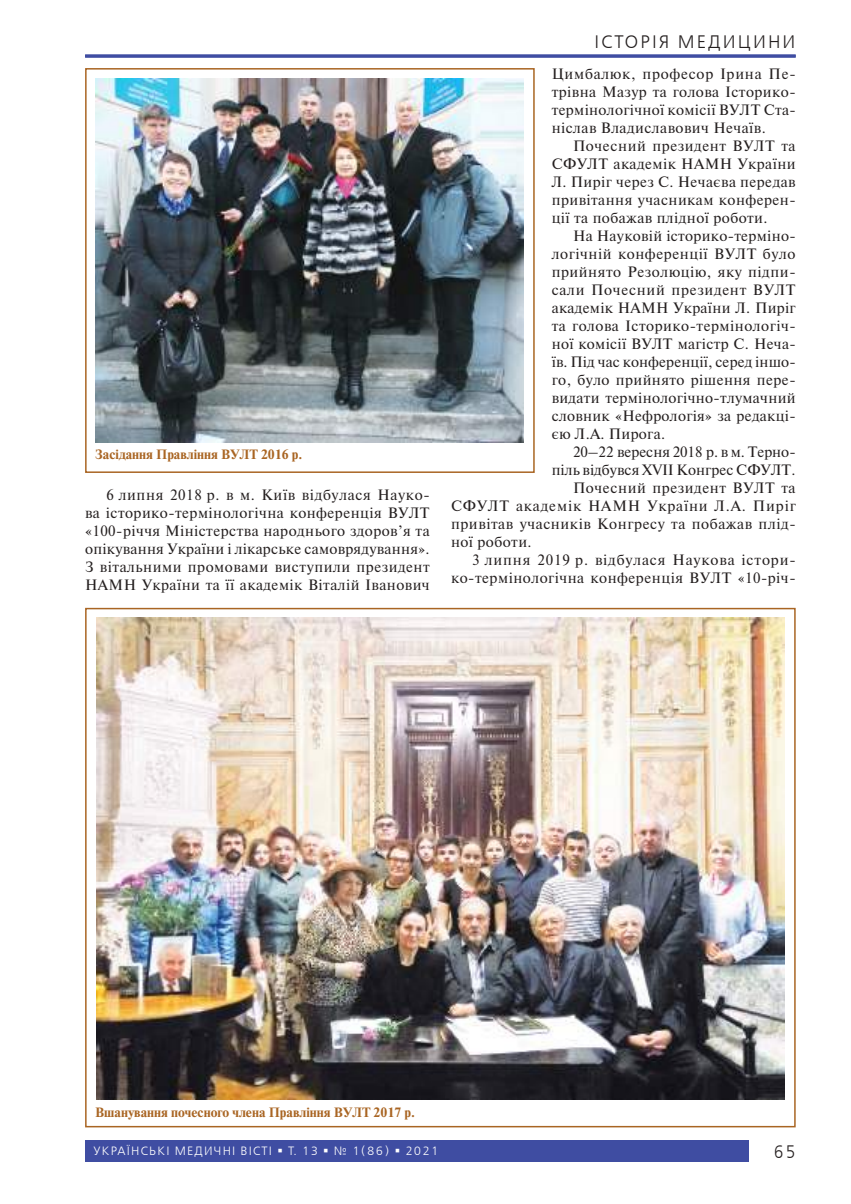
<style>
.page{position:relative;width:851px;height:1204px;background:#fff}
.page>*{position:absolute;margin:0;border:0;box-sizing:border-box;transform-origin:0 0}
.t1{font:18px "Free Set C";letter-spacing:.115em;color:#241f1f}
.t2{font:18px "Free Set C";letter-spacing:.115em;color:#241f1f;scale:.9 1}
.t3{font:15px/18px "Newton";letter-spacing:.03em;color:#241f1f;text-align:justify}
.t4{font:15px "Newton";letter-spacing:.055em;color:#241f1f}
.t5{font:15px "Newton";letter-spacing:.005em;color:#241f1f}
.t6{font:15px "Newton";color:#241f1f}
.t7{font:700 13.5px "Newton";color:#a96523}
.t8{font:12px "Free Set C";letter-spacing:.1em;color:#fff}
</style>
<div class="page">
<div style="left:85px;top:1140px;width:663px;height:21px;background:#3f4da2"></div>
<img style="left:96px;top:618px;width:688px;height:481px">
<img style="left:96px;top:78px;width:428px;height:364px">
<div style="left:85px;top:68px;width:449px;height:405px;border:2px solid #a96523"></div>
<hr style="left:85px;top:55px;width:710px;height:3px;background:#3f4da2">
<p class="t7" style="left:95px;top:446px;width:209px">Засідання Правління ВУЛТ 2016 р.</p>
<p class="t3" style="left:85px;top:485px;width:346px;text-indent:21px">6 липня 2018 р. в м. Київ відбулася Науко&shy;ва історико-термінологічна конференція ВУЛТ «100-річчя Міністерства народнього здоров’я та опікування України і лікарське самоврядування».<br>З вітальними промовами виступили президент НАМН України та її академік Віталій Іванович</p>
<p class="t1" style="left:594px;top:31px;width:202px">ІСТОРІЯ МЕДИЦИНИ</p>
<p class="t1" style="left:707px;top:31px;width:89px">РУБРИКА</p>
<p class="t3" style="left:551px;top:64px;width:245px">Цимбалюк, професор Ірина Пе&shy;трівна Мазур та голова Історико&shy;термінологічної комісії ВУЛТ Ста&shy;ніслав Владиславович Нечаїв.</p>
<p class="t3" style="left:551px;top:136px;width:245px;text-indent:21px">Почесний президент ВУЛТ та СФУЛТ академік НАМН України Л. Пиріг через С. Нечаєва передав привітання учасникам конферен&shy;ції та побажав плідної роботи.</p>
<p class="t3" style="left:551px;top:226px;width:245px;text-indent:21px">На Науковій історико-терміно&shy;логічній конференції ВУЛТ було прийнято Резолюцію, яку підпи&shy;сали Почесний президент ВУЛТ академік НАМН України Л. Пиріг та голова Історико-термінологіч&shy;ної комісії ВУЛТ магістр С. Неча&shy;їв. Під час конференції, серед іншо&shy;го, було прийнято рішення пере&shy;видати термінологічно-тлумачний словник «Нефрологія» за редакці&shy;єю Л.А. Пирога.</p>
<p class="t6" style="left:573px;top:441px;width:224px">20–22 вересня 2018 р. в м. Терно-</p>
<p class="t5" style="left:551px;top:459px;width:245px">піль відбувся ХVІI Конгрес СФУЛТ.</p>
<p class="t3" style="left:573px;top:478px;width:224px">Почесний президент ВУЛТ та</p>
<p class="t4" style="left:451px;top:495px;width:346px">СФУЛТ академік НАМН України Л.А. Пиріг</p>
<p class="t3" style="left:451px;top:514px;width:346px">привітав учасників Конгресу та побажав плід-</p>
<p class="t3" style="left:451px;top:532px;width:82px">ної роботи.</p>
<p class="t4" style="left:472px;top:549px;width:325px">3 липня 2019 р. відбулася Наукова істори-</p>
<p class="t3" style="left:451px;top:568px;width:346px">ко-термінологічна конференція ВУЛТ «10-річ-</p>
<p class="t7" style="left:95px;top:1103px;width:321px">Вшанування почесного члена Правління ВУЛТ 2017 р.</p>
<p class="t8" style="left:94px;top:1144px;width:346px">УКРАЇНСЬКІ МЕДИЧНІ ВІСТІ ▪ Т. 13 ▪ № 1(86) ▪ 2021</p>
<p class="t2" style="left:773px;top:1140px;width:26px">65</p>
</div>
